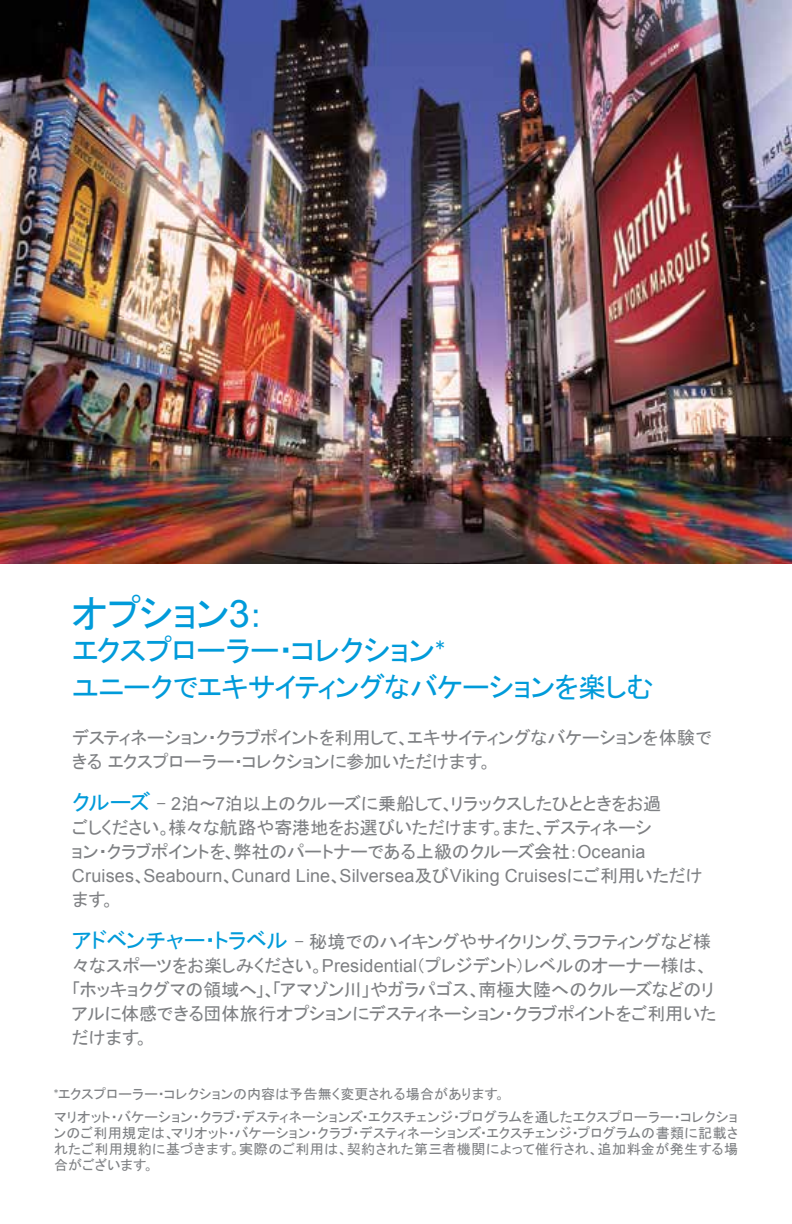
<style>
.page{position:relative;width:792px;height:1224px;background:#fff}
.page>*{position:absolute;margin:0;border:0;box-sizing:border-box;transform-origin:0 0}
.t1{font:38px "MS P Gothic";letter-spacing:-.01em;color:#009bda}
.t2{font:30px "MS P Gothic";letter-spacing:-.015em;color:#009bda}
.t3{font:28px "MS P Gothic";letter-spacing:-.02em;color:#009bda}
.t4{font:18px/24px "MS P Gothic";letter-spacing:-.005em;color:#7e8083}
.t5{font:18px "Arial";letter-spacing:.005em;color:#7e8083}
.t6{font:14px/16px "MS P Gothic";letter-spacing:.015em;color:#7e8083}
.s1{font-family:"Arial"}
.s2{font-size:22px;color:#009bda}
.s3{font-family:"MS P Gothic"}
</style>
<div class="page">
<img style="left:0;top:0;width:792px;height:563px">
<h1 class="t1" style="left:72px;top:594px;width:195px">オプション<span class="s1">3</span>：</h1>
<h2 class="t2" style="left:72px;top:635px;width:374px">エクスプローラー・コレクション<sup>*</sup></h2>
<h3 class="t3" style="left:72px;top:673px;width:583px">ユニークでエキサイティングなバケーションを楽しむ</h3>
<p class="t4" style="left:72px;top:726px;width:641px">デスティネーション・クラブポイントを利用して、エキサイティングなバケーションを体験できる エクスプローラー・コレクションに参加いただけます。</p>
<p class="t4" style="left:72px;top:792px;width:591px"><span class="s2">クルーズ</span> – <span class="s1">2</span>泊～<span class="s1">7</span>泊以上のクルーズに乗船して、リラックスしたひとときをお過ごしください。様々な航路や寄港地をお選びいただけます。また、デスティネーション・クラブポイントを、弊社のパートナーである上級のクルーズ会社：<span class="s1">Oceania</span></p>
<p class="t5" style="left:72px;top:864px;width:632px">Cruises<span class="s3">、</span>Seabourn<span class="s3">、</span>Cunard Line<span class="s3">、</span>Silversea<span class="s3">及び</span>Viking Cruises<span class="s3">にご利用いただけ</span></p>
<p class="t4" style="left:72px;top:887px;width:44px">ます。</p>
<p class="t4" style="left:72px;top:930px;width:646px"><span class="s2">アドベンチャー・トラベル</span> – 秘境でのハイキングやサイクリング、ラフティングなど様々なスポーツをお楽しみください。<span class="s1">Presidential</span>（プレジデント）レベルのオーナー様は、「ホッキョクグマの領域へ」、「アマゾン川」やガラパゴス、南極大陸へのクルーズなどのリアルに体感できる団体旅行オプションにデスティネーション・クラブポイントをご利用いただけます。</p>
<p class="t6" style="left:54px;top:1082px;width:685px;line-height:23.2px"><sup>*</sup>エクスプローラー・コレクションの内容は予告無く変更される場合があります。<br>マリオット・バケーション・クラブ・デスティネーションズ・エクスチェンジ・プログラムを通したエクスプローラー・コレクショ</p>
<p class="t6" style="left:54px;top:1125px;width:685px;text-align:justify">ンのご利用規定は、マリオット・バケーション・クラブ・デスティネーションズ・エクスチェンジ・プログラムの書類に記載されたご利用規約に基づきます。実際のご利用は、契約された第三者機関によって催行され、追加料金が発生する場合がございます。</p>
</div>
